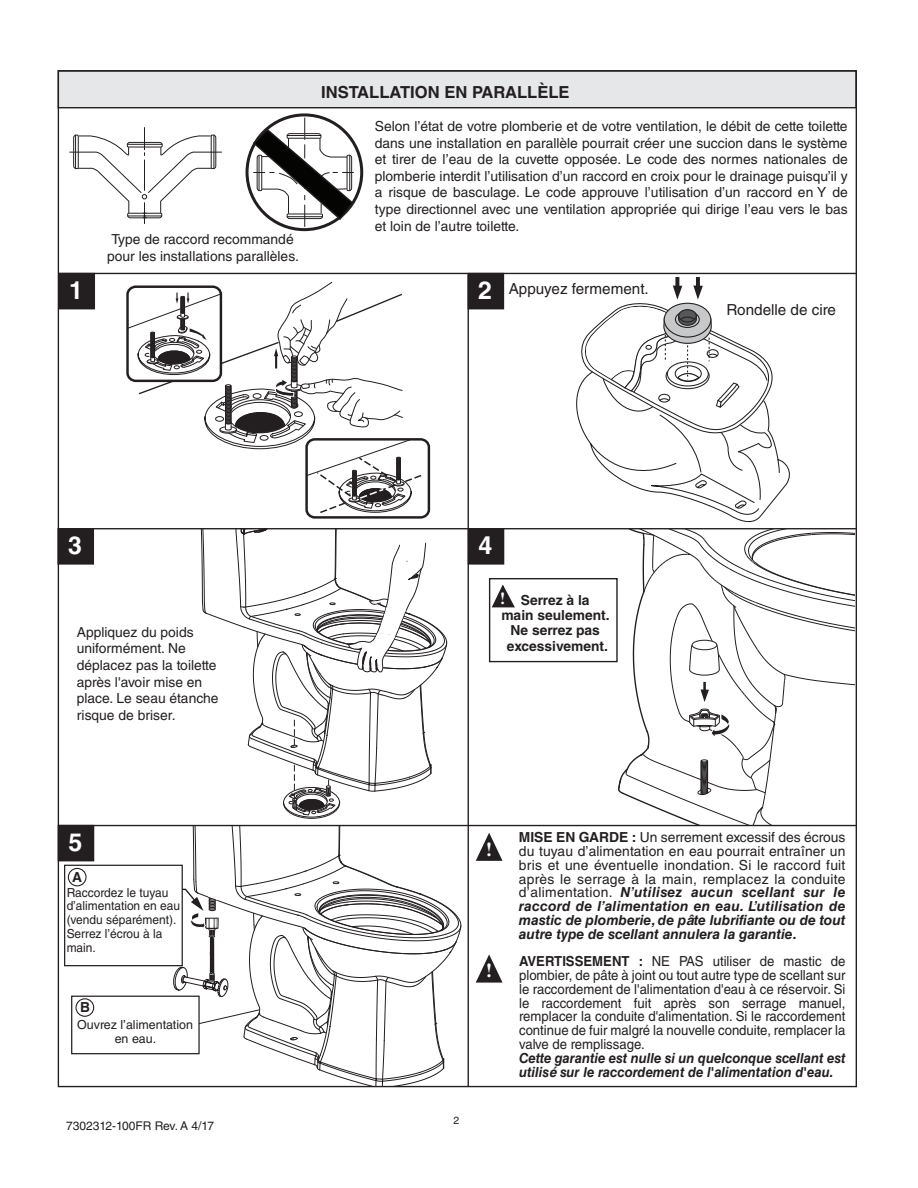
<style>
.page{position:relative;width:918px;height:1188px;background:#fff}
.page>*{position:absolute;margin:0;border:0;box-sizing:border-box;transform-origin:0 0}
.t1{font:700 24.9px "Helvetica LT Std";color:#fff}
.t2{font:700 19.35px "Times New Roman MT Std";color:#fff}
.t3{font:700 16.65px "Helvetica LT Std";color:#231f20}
.t4{font:700 16.65px "Times New Roman MT Std";color:#fff}
.t5{font:15.15px "Helvetica LT Std";color:#231f20}
.t6{font:13.8px/16.6px "Helvetica LT Std";color:#231f20;text-align:justify}
.t7{font:13.8px/13.8px "Helvetica LT Std";color:#231f20;text-align:justify;scale:.95 1}
.t8{font:italic 700 13.8px/13.8px "Helvetica LT Std";color:#231f20;scale:.95 1}
.t9{font:700 13.8px/15.1px "Helvetica LT Std";color:#231f20;text-align:center}
.t10{font:12.45px/13.8px "Helvetica LT Std";color:#231f20;scale:.96 1}
.t11{font:12.45px/13.8px "Helvetica LT Std";color:#231f20;text-align:center}
.t12{font:12px "Helvetica LT Std";color:#231f20}
.t13{font:10.5px "Helvetica LT Std";color:#231f20}
.s1{font-weight:700}
.s2{font-weight:700;font-style:italic}
</style>
<div class="page">
<div style="left:58px;top:71px;width:798px;height:37px;background:#e6e7e9"></div>
<div style="left:58px;top:70px;width:799px;height:38px;border:1px solid #231f20"></div>
<div style="left:59px;top:274px;width:35px;height:35px;background:#231f20"></div>
<div style="left:58px;top:273px;width:37px;height:36px;border:1px solid #231f20"></div>
<svg style="left:69px;top:127px;width:153px;height:97px"></svg>
<div style="left:246px;top:113px;width:117px;height:118px;border:3px solid #231f20;border-radius:50%"></div>
<svg style="left:252px;top:118px;width:103px;height:109px"></svg>
<div style="left:468px;top:274px;width:35px;height:35px;background:#231f20"></div>
<div style="left:468px;top:273px;width:36px;height:36px;border:1px solid #231f20"></div>
<hr style="left:59px;top:273px;width:797px;height:1px;background:#231f20">
<hr style="left:468px;top:274px;width:1px;height:813px;background:#231f20">
<div style="left:305px;top:438px;width:125px;height:81px;border:2px solid #231f20;border-radius:8px"></div>
<svg style="left:126px;top:281px;width:299px;height:233px"></svg>
<svg style="left:675px;top:277px;width:4px;height:9px"></svg>
<svg style="left:696px;top:277px;width:4px;height:9px"></svg>
<hr style="left:58px;top:528px;width:798px;height:1px;background:#231f20">
<div style="left:58px;top:529px;width:35px;height:35px;background:#231f20"></div>
<div style="left:57px;top:528px;width:37px;height:37px;border:1px solid #231f20"></div>
<div style="left:468px;top:529px;width:36px;height:35px;background:#231f20"></div>
<div style="left:468px;top:528px;width:36px;height:37px;border:1px solid #231f20"></div>
<div style="left:489px;top:578px;width:129px;height:84px;border:1px solid #231f20"></div>
<svg style="left:491px;top:584px;width:24px;height:24px"></svg>
<svg style="left:551px;top:286px;width:304px;height:539px"></svg>
<hr style="left:58px;top:825px;width:798px;height:1px;background:#231f20">
<svg style="left:476px;top:833px;width:27px;height:28px"></svg>
<svg style="left:476px;top:954px;width:27px;height:29px"></svg>
<div style="left:58px;top:826px;width:36px;height:35px;background:#231f20"></div>
<svg style="left:199px;top:529px;width:248px;height:290px"></svg>
<svg style="left:94px;top:826px;width:368px;height:261px"></svg>
<div style="left:72px;top:996px;width:127px;height:58px;background:#fff"></div>
<div style="left:71px;top:996px;width:129px;height:58px;border:1px solid #231f20"></div>
<div style="left:75px;top:998px;width:19px;height:19px;border:1px solid #231f20;border-radius:50%"></div>
<div style="left:65px;top:865px;width:117px;height:101px;background:#fff"></div>
<div style="left:64px;top:865px;width:119px;height:101px;border:1px solid #231f20"></div>
<div style="left:68px;top:868px;width:19px;height:18px;border:1px solid #231f20;border-radius:50%"></div>
<p class="t3" style="left:321px;top:82px;width:250px">INSTALLATION EN PARALLÈLE</p>
<p class="t6" style="left:107px;top:231px;width:193px;text-align:center">Type de raccord recommandé pour les installations parallèles.</p>
<p class="t6" style="left:375px;top:118px;width:474px">Selon l’état de votre plomberie et de votre ventilation, le débit de cette toilette dans une installation en parallèle pourrait créer une succion dans le système et tirer de l’eau de la cuvette opposée. Le code des normes nationales de plomberie interdit l’utilisation d’un raccord en croix pour le drainage puisqu’il y a risque de basculage. Le code approuve l’utilisation d’un raccord en Y de type directionnel avec une ventilation appropriée qui dirige l’eau vers le bas et loin de l’autre toilette.</p>
<h1 class="t1" style="left:69px;top:275px;width:15px">1</h1>
<h1 class="t1" style="left:478px;top:275px;width:15px">2</h1>
<p class="t5" style="left:509px;top:280px;width:142px">Appuyez fermement.</p>
<p class="t5" style="left:727px;top:301px;width:111px">Rondelle de cire</p>
<h1 class="t1" style="left:68px;top:530px;width:15px">3</h1>
<h1 class="t1" style="left:478px;top:530px;width:15px">4</h1>
<p class="t6" style="left:77px;top:624px;width:143px;text-align:left">Appliquez du poids uniformément. Ne déplacez pas la toilette après l'avoir mise en place. Le seau étanche risque de briser.</p>
<p class="t4" style="left:501px;top:588px;width:6px">!</p>
<p class="t9" style="left:501px;top:592px;width:110px">Serrez à la<br>main seulement.<br>Ne serrez pas excessivement.</p>
<h1 class="t1" style="left:68px;top:827px;width:15px">5</h1>
<p class="t9" style="left:72px;top:869px;width:11px">A</p>
<p class="t10" style="left:67px;top:885px;width:120px">Raccordez le tuyau d’alimentation en eau (vendu séparément).<br>Serrez l’écrou à la main.</p>
<p class="t9" style="left:80px;top:1000px;width:11px">B</p>
<p class="t11" style="left:77px;top:1018px;width:117px">Ouvrez l’alimentation en eau.</p>
<p class="t12" style="left:66px;top:1119px;width:150px">7302312-100FR Rev. A 4/17</p>
<p class="t13" style="left:454px;top:1114px;width:7px">2</p>
<h2 class="t2" style="left:487px;top:837px;width:7px">!</h2>
<h2 class="t2" style="left:487px;top:959px;width:7px">!</h2>
<p class="t6" style="left:519px;top:830px;width:328px;line-height:13.8px"><span class="s1">MISE EN GARDE :</span> Un serrement excessif des écrous du tuyau d’alimentation en eau pourrait entraîner un bris et une éventuelle inondation. Si le raccord fuit après le serrage à la main, remplacez la conduite d’alimentation. <span class="s2">N’utilisez aucun scellant sur le raccord de l’alimentation en eau. L’utilisation de mastic de plomberie, de pâte lubrifiante ou de tout autre type de scellant annulera la garantie.</span></p>
<p class="t7" style="left:519px;top:954px;width:345px"><span class="s1">AVERTISSEMENT :</span> NE PAS utiliser de mastic de plombier, de pâte à joint ou tout autre type de scellant sur le raccordement de l'alimentation d'eau à ce réservoir. Si le raccordement fuit après son serrage manuel, remplacer la conduite d'alimentation. Si le raccordement continue de fuir malgré la nouvelle conduite, remplacer la valve de remplissage.</p>
<p class="t8" style="left:519px;top:1051px;width:345px">Cette garantie est nulle si un quelconque scellant est utilisé sur le raccordement de l'alimentation d'eau.</p>
</div>
